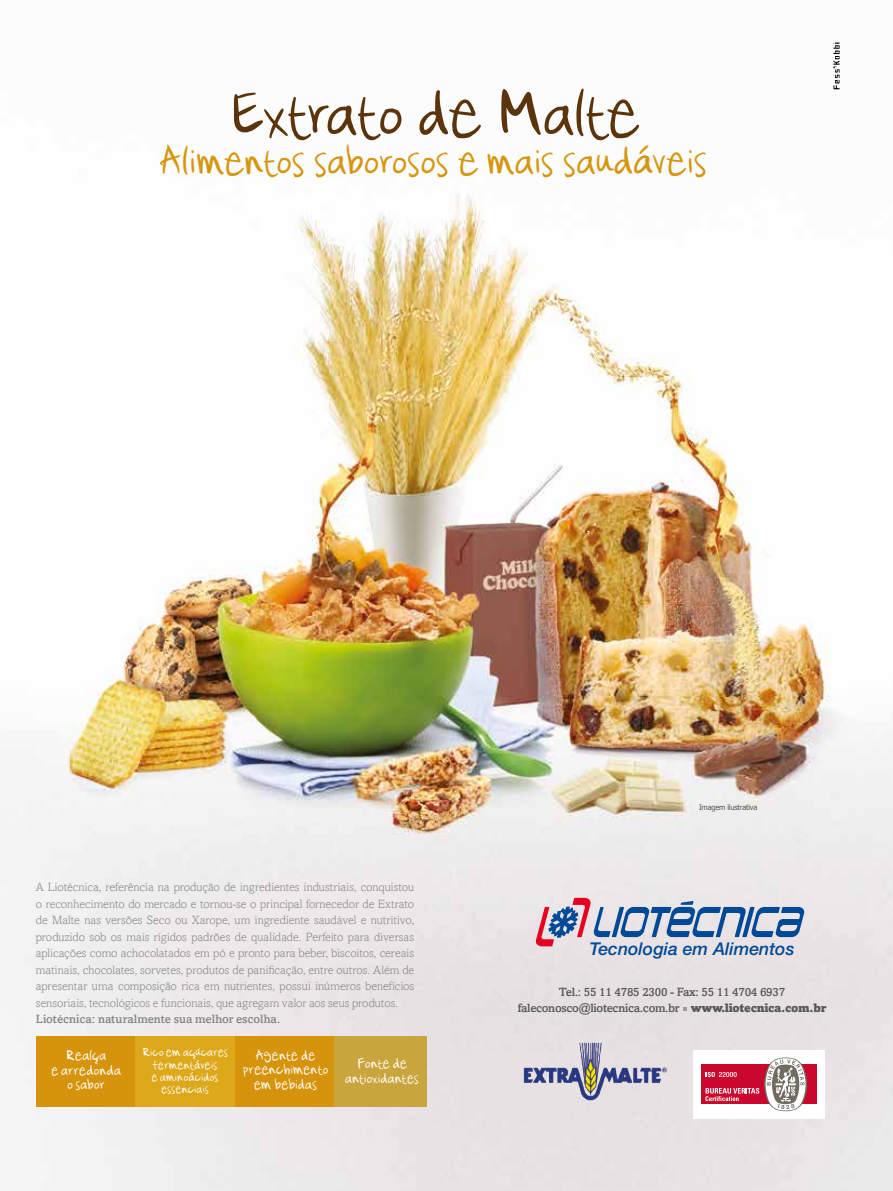
<style>
.page{position:relative;width:893px;height:1191px;background:#fff}
.page>*{position:absolute;margin:0;border:0;box-sizing:border-box;transform-origin:0 0}
.t1{font:54px "Cataclysmic";letter-spacing:-.025em;color:#5b340b}
.t2{font:33px "Cataclysmic";letter-spacing:-.015em;color:#d59610}
.t3{font:italic 500 17.7px "Helvetica Neue";color:#004996}
.t4{font:13.5px "Cataclysmic";color:#fff}
.t5{font:300 12px/16.5px "Amasis";letter-spacing:-.005em;color:#878787;text-align:justify}
.t6{font:500 12px/16.5px "Amasis";letter-spacing:-.025em;color:#575756;text-align:center}
.t7{font:12px/14.4px "Cataclysmic";letter-spacing:-.005em;color:#fff;text-align:center}
.t8{font:500 12px "Amasis";color:#878787}
.t9{font:11.25px "Cataclysmic";color:#fff}
.t10{font:10.2px/12.1px "Cataclysmic";color:#fff;text-align:center}
.t11{font:7.5px "Tahoma";letter-spacing:-.025em;color:#575756}
.s1{font-weight:900}
</style>
<div class="page">
<img style="left:0;top:42px;width:893px;height:1149px">
<svg style="left:833px;top:43px;width:6px;height:46px"></svg>
<div style="left:36px;top:1036px;width:100px;height:71px;background:#d5940c"></div>
<div style="left:136px;top:1036px;width:100px;height:71px;background:#dea81b"></div>
<div style="left:235px;top:1036px;width:100px;height:71px;background:#d5940c"></div>
<div style="left:335px;top:1036px;width:92px;height:71px;background:#c9a53d"></div>
<svg style="left:535px;top:897px;width:270px;height:49px;background:#acb2c9"></svg>
<img style="left:521px;top:1042px;width:150px;height:59px">
<div style="left:694px;top:1049px;width:131px;height:69px;background:#fff"></div>
<div style="left:701px;top:1064px;width:116px;height:40px;background:#ca082d"></div>
<svg style="left:705px;top:1057px;width:102px;height:54px"></svg>
<svg style="left:683px;top:1007px;width:4px;height:3px"></svg>
<svg style="left:720px;top:513px;width:3px;height:4px"></svg>
<h1 class="t1" style="left:226px;top:86px;width:415px">Extrato de Malte</h1>
<h2 class="t2" style="left:159px;top:144px;width:550px">Alimentos saborosos e mais saudáveis</h2>
<p class="t9" style="left:583px;top:536px;width:7px;rotate:-90deg">~</p>
<p class="t5" style="left:36px;top:879px;width:380px">A Liotécnica, referência na produção de ingredientes industriais, conquistou o reconhecimento do mercado e tornou-se o principal fornecedor de Extrato de Malte nas versões Seco ou Xarope, um ingrediente saudável e nutritivo, produzido sob os mais rígidos padrões de qualidade. Perfeito para diversas aplicações como achocolatados em pó e pronto para beber, biscoitos, cereais matinais, chocolates, sorvetes, produtos de panificação, entre outros. Além de apresentar uma composição rica em nutrientes, possui inúmeros benefícios sensoriais, tecnológicos e funcionais, que agregam valor aos seus produtos.</p>
<p class="t8" style="left:36px;top:1012px;width:246px">Liotécnica: naturalmente sua melhor escolha.</p>
<p class="t10" style="left:142px;top:1046px;width:87px">Rico em acucares fermentáveis<br>e aminoácidos essenciais</p>
<p class="t7" style="left:51px;top:1049px;width:72px">Realca<br>e arredonda o sabor</p>
<p class="t9" style="left:189px;top:1059px;width:7px;rotate:-90deg">~</p>
<p class="t4" style="left:90px;top:1065px;width:8px;rotate:-90deg">~</p>
<p class="t7" style="left:243px;top:1048px;width:87px">Agente de preenchimento em bebidas</p>
<p class="t7" style="left:345px;top:1057px;width:75px">Fonte de antioxidantes</p>
<p class="t11" style="left:699px;top:802px;width:60px">Imagem ilustrativa</p>
<h3 class="t3" style="left:590px;top:938px;width:206px">Tecnologia em Alimentos</h3>
<p class="t6" style="left:518px;top:983px;width:310px">Tel.: 55 11 4785 2300 - Fax: 55 11 4704 6937 faleconosco@liotecnica.com.br <span class="s1">www.liotecnica.com.br</span></p>
</div>
